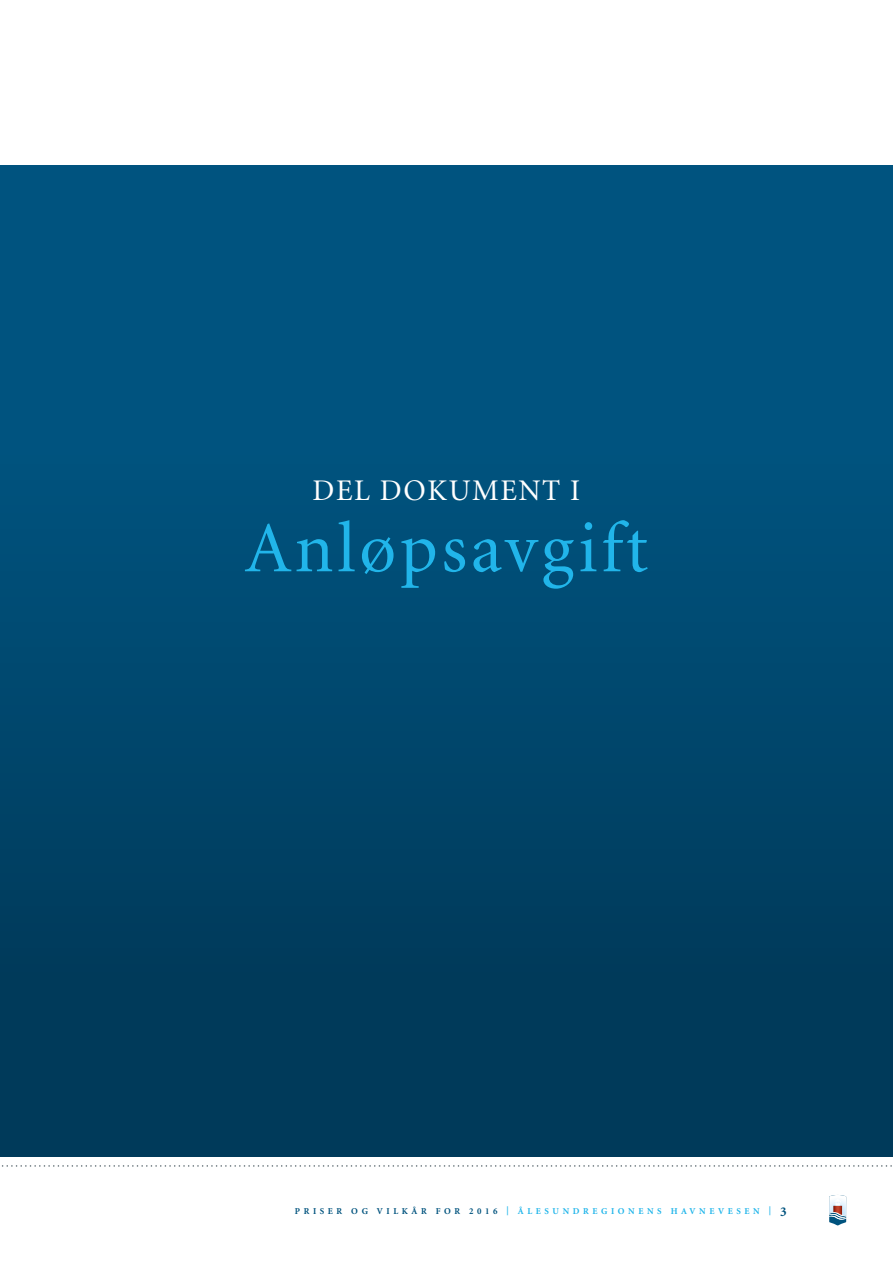
<style>
.page{position:relative;width:893px;height:1263px;background:#fff}
.page>*{position:absolute;margin:0;border:0;box-sizing:border-box;transform-origin:0 0}
.t1{font:72px "Minion";letter-spacing:.05em;color:#21b5ea}
.t2{font:30px "Minion";letter-spacing:.05em;color:#fff}
.t3{font:700 9px "Minion";letter-spacing:.4em;color:#21b5ea}
.s1{color:#00537e}
.s2{font-size:13.5px;color:#00537e}
</style>
<div class="page">
<svg style="left:1px;top:1165px;width:891px;height:2px"></svg>
<svg style="left:829px;top:1195px;width:17px;height:31px"></svg>
<div style="left:0;top:166px;width:893px;height:991px;background:linear-gradient(to bottom,#005987,#003756)"></div>
<h2 class="t2" style="left:313px;top:475px;width:269px">DEL DOKUMENT I</h2>
<h1 class="t1" style="left:245px;top:513px;width:405px">Anløpsavgift</h1>
<p class="t3" style="left:295px;top:1207px;width:493px"><span class="s1">PRISER OG VILKÅR FOR 2016</span> | ÅLESUNDREGIONENS HAVNEVESEN | <span class="s2">3</span></p>
</div>
